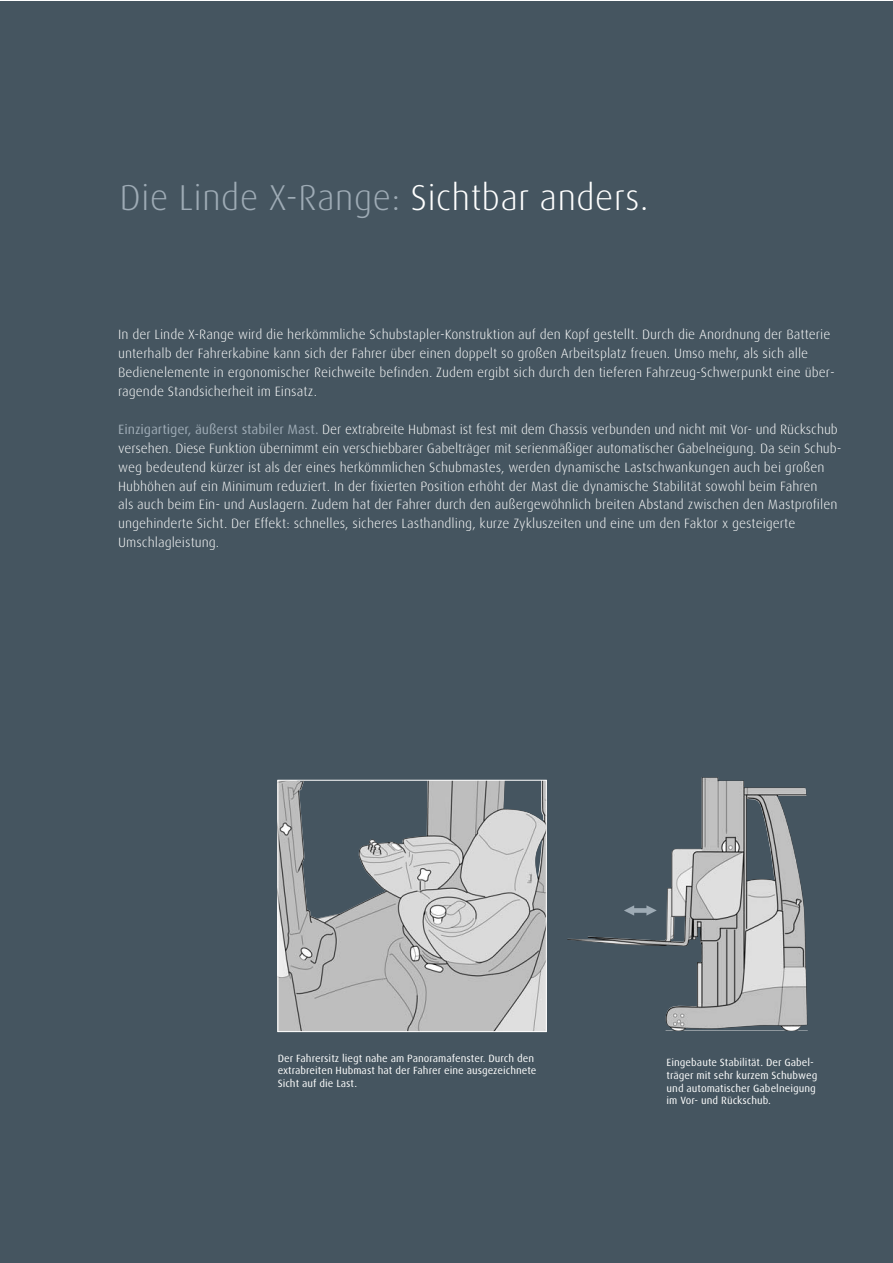
<style>
.page{position:relative;width:893px;height:1263px;background:#fff}
.page>*{position:absolute;margin:0;border:0;box-sizing:border-box;transform-origin:0 0}
.t1{font:300 36px "Linde Dax";color:#9eabb5}
.t2{font:300 13.5px/18.9px "Linde Dax";color:#fff}
.t3{font:10.5px/12.6px "Linde Dax";color:#fff}
.s1{color:#fff}
.s2{font-weight:400;color:#9eabb5}
</style>
<div class="page">
<div style="left:0;top:1px;width:893px;height:1262px;background:#455560"></div>
<img style="left:280px;top:782px;width:264px;height:248px">
<div style="left:278px;top:780px;width:268px;height:252px;border:1px solid #fff"></div>
<img style="left:567px;top:777px;width:241px;height:254px">
<h1 class="t1" style="left:120px;top:182px;width:531px">Die Linde X-Range: <span class="s1">Sichtbar anders.</span></h1>
<p class="t2" style="left:118px;top:326px;width:718px">In der Linde X-Range wird die herkömmliche Schubstapler-Konstruktion auf den Kopf gestellt. Durch die Anordnung der Batterie unterhalb der Fahrerkabine kann sich der Fahrer über einen doppelt so großen Arbeitsplatz freuen. Umso mehr, als sich alle Bedienelemente in ergonomischer Reichweite befinden. Zudem ergibt sich durch den tieferen Fahrzeug-Schwerpunkt eine über&shy;ragende Standsicherheit im Einsatz.</p>
<p class="t2" style="left:118px;top:421px;width:725px"><span class="s2">Einzigartiger, äußerst stabiler Mast.</span> Der extrabreite Hubmast ist fest mit dem Chassis verbunden und nicht mit Vor- und Rückschub versehen. Diese Funktion übernimmt ein verschiebbarer Gabelträger mit serienmäßiger automatischer Gabelneigung. Da sein Schub&shy;weg bedeutend kürzer ist als der eines herkömmlichen Schubmastes, werden dynamische Lastschwankungen auch bei großen Hubhöhen auf ein Minimum reduziert. In der fixierten Position erhöht der Mast die dynamische Stabilität sowohl beim Fahren<br>als auch beim Ein- und Auslagern. Zudem hat der Fahrer durch den außergewöhnlich breiten Abstand zwischen den Mastprofilen ungehinderte Sicht. Der Effekt: schnelles, sicheres Lasthandling, kurze Zykluszeiten und eine um den Faktor x gesteigerte Umschlagleistung.</p>
<p class="t3" style="left:278px;top:1052px;width:260px">Der Fahrersitz liegt nahe am Panoramafenster. Durch den extrabreiten Hubmast hat der Fahrer eine ausgezeichnete<br>Sicht auf die Last.</p>
<p class="t3" style="left:667px;top:1057px;width:152px">Eingebaute Stabilität. Der Gabel&shy;träger mit sehr kurzem Schubweg und automatischer Gabelneigung im Vor- und Rückschub.</p>
</div>
